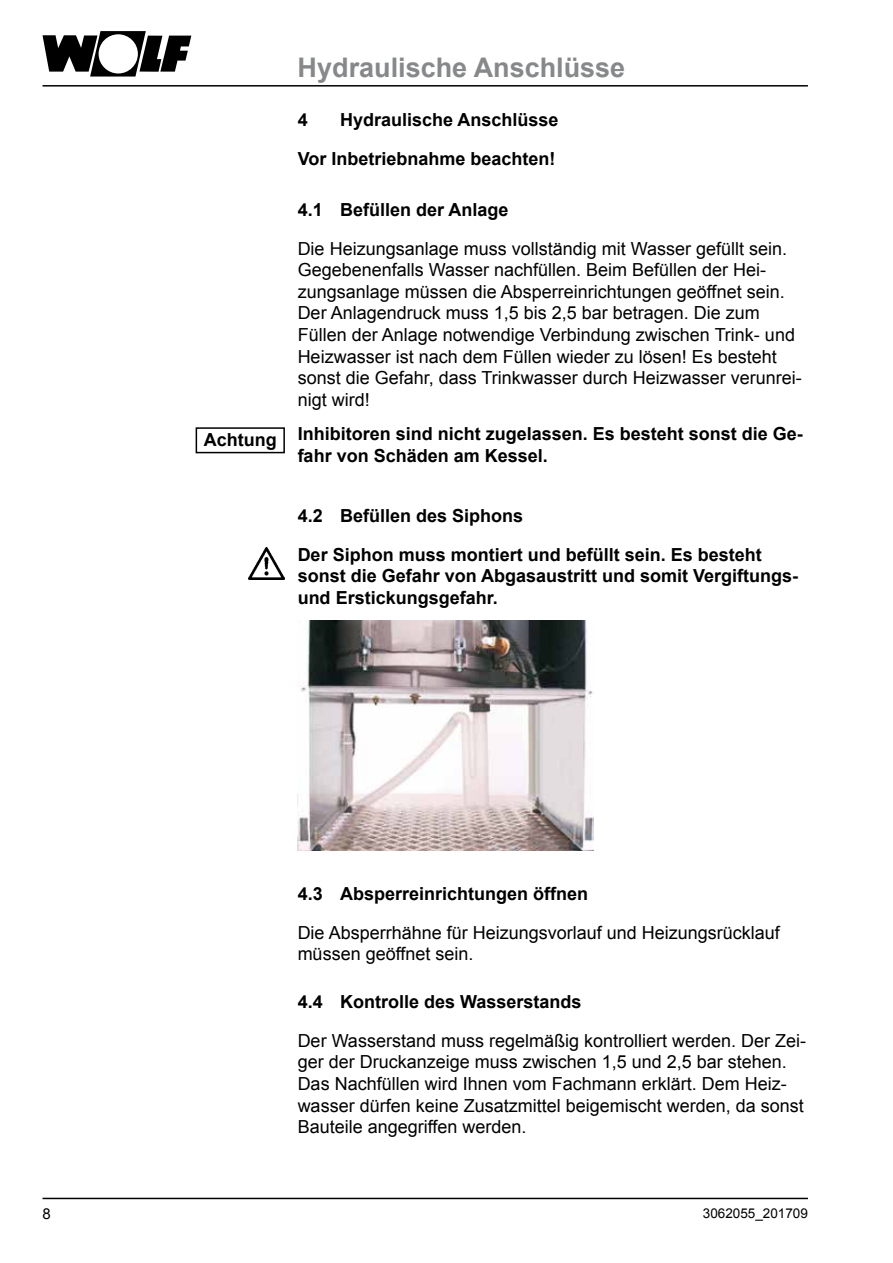
<style>
.page{position:relative;width:893px;height:1263px;background:#fff}
.page>*{position:absolute;margin:0;border:0;box-sizing:border-box;transform-origin:0 0}
.t1{font:700 27px "Arial";color:#87888a}
.t2{font:18px/21.6px "Arial";color:#000}
.t3{font:700 18px/38.5px "Arial";color:#000}
.t4{font:15px "Arial";color:#000}
.t5{font:13.5px "Arial";color:#000}
</style>
<div class="page">
<svg style="left:43px;top:31px;width:148px;height:46px"></svg>
<hr style="left:43px;top:85px;width:765px;height:2px;background:#000">
<hr style="left:43px;top:1198px;width:765px;height:1px;background:#000">
<img style="left:298px;top:620px;width:296px;height:230px">
<svg style="left:195px;top:427px;width:90px;height:27px"></svg>
<img style="left:249px;top:548px;width:36px;height:31px">
<p class="t3" style="left:204px;top:421px;width:74px">Achtung</p>
<h1 class="t1" style="left:298px;top:49px;width:329px">Hydraulische Anschlüsse</h1>
<p class="t3" style="left:298px;top:101px;width:262px;text-align:right">Hydraulische Anschlüsse<br>Vor Inbetriebnahme beachten!</p>
<p class="t3" style="left:298px;top:191px;width:212px">4.1 Befüllen der Anlage</p>
<p class="t2" style="left:298px;top:238px;width:506px">Die Heizungsanlage muss vollständig mit Wasser gefüllt sein.<br>Gegebenenfalls Wasser nachfüllen. Beim Befüllen der Hei&shy;zungsanlage müssen die Absperreinrichtungen geöffnet sein.<br>Der Anlagendruck muss 1,5 bis 2,5 bar betragen. Die zum Füllen der Anlage notwendige Verbindung zwischen Trink- und Heizwasser ist nach dem Füllen wieder zu lösen! Es besteht sonst die Gefahr, dass Trinkwasser durch Heizwasser verunrei&shy;nigt wird!</p>
<p class="t3" style="left:298px;top:424px;width:507px;line-height:21.6px">Inhibitoren sind nicht zugelassen. Es besteht sonst die Ge&shy;fahr von Schäden am Kessel.</p>
<p class="t3" style="left:298px;top:101px;width:12px">4</p>
<p class="t3" style="left:298px;top:497px;width:466px">4.2 Befüllen des Siphons<br>Der Siphon muss montiert und befüllt sein. Es besteht</p>
<p class="t3" style="left:298px;top:566px;width:502px;line-height:21.6px">sonst die Gefahr von Abgasaustritt und somit Vergiftungs&shy;und Erstickungsgefahr.</p>
<p class="t3" style="left:298px;top:875px;width:292px">4.3 Absperreinrichtungen öffnen</p>
<p class="t2" style="left:298px;top:922px;width:484px">Die Absperrhähne für Heizungsvorlauf und Heizungsrücklauf müssen geöffnet sein.</p>
<p class="t3" style="left:298px;top:983px;width:285px">4.4 Kontrolle des Wasserstands</p>
<p class="t2" style="left:298px;top:1030px;width:510px">Der Wasserstand muss regelmäßig kontrolliert werden. Der Zei&shy;ger der Druckanzeige muss zwischen 1,5 und 2,5 bar stehen.<br>Das Nachfüllen wird Ihnen vom Fachmann erklärt. Dem Heiz&shy;wasser dürfen keine Zusatzmittel beigemischt werden, da sonst Bauteile angegriffen werden.</p>
<p class="t4" style="left:43px;top:1203px;width:10px">8</p>
<p class="t5" style="left:703px;top:1204px;width:107px">3062055_201709</p>
</div>
